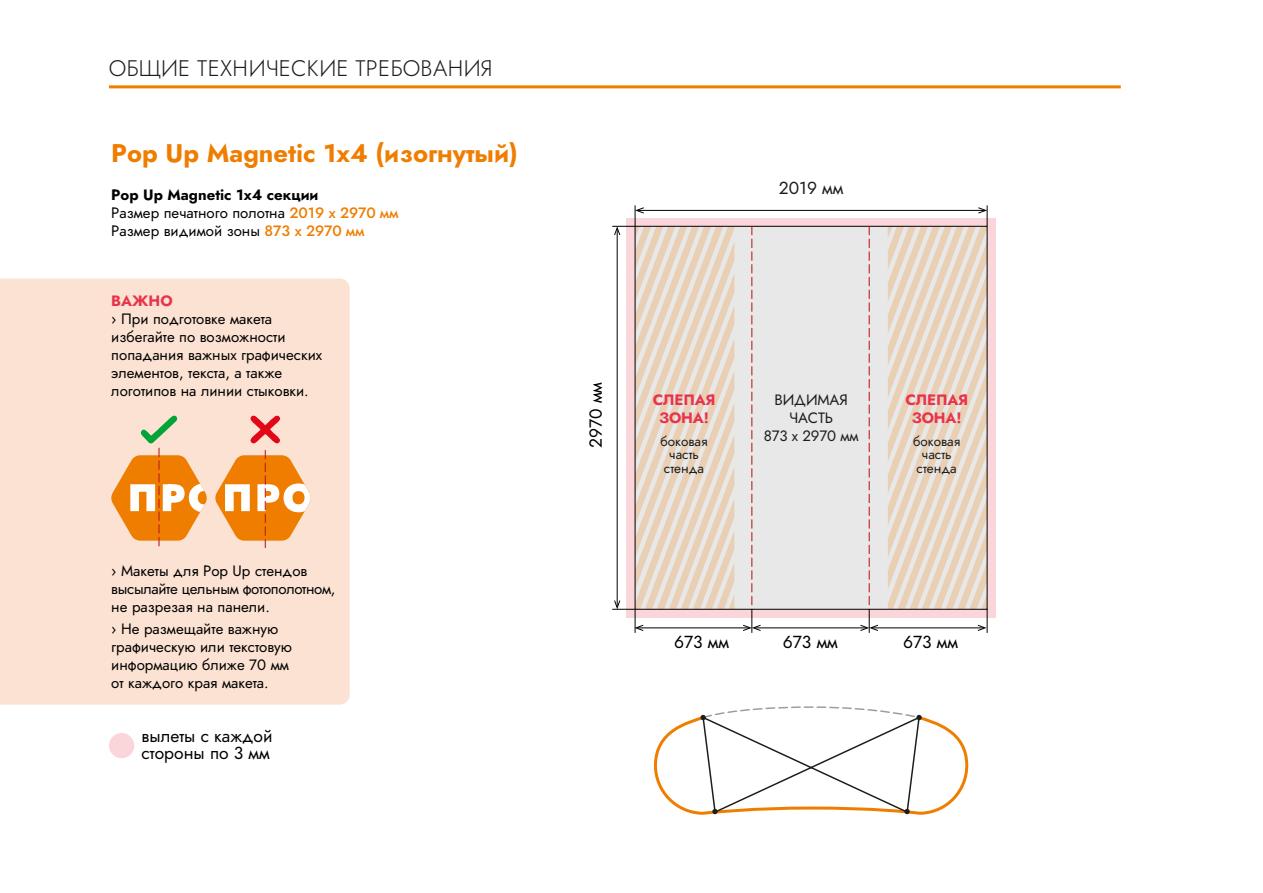
<style>
.page{position:relative;width:1263px;height:893px;background:#fff}
.page>*{position:absolute;margin:0;border:0;box-sizing:border-box;transform-origin:0 0}
.t1{font:700 25.5px "Jost";color:#ef7d00}
.t2{font:300 22.5px "Jost";color:#1d1d1b}
.t3{font:17.4px/16.5px "Jost";color:#000}
.t4{font:17.4px "Jost";color:#1d1d1b}
.t5{font:15px/18px "Jost";color:#000}
.t6{font:15px/18px "Jost";letter-spacing:-.01em;color:#1d1d1b;text-align:center}
.t7{font:700 15px/18px "Jost";letter-spacing:-.01em;color:#e7344c;text-align:center}
.t8{font:700 15px "Jost";color:#e7344b}
.t9{font:13.5px/13.5px "Jost";color:#1d1d1b;text-align:center}
.s1{font-weight:700}
.s2{font-weight:500;color:#ef7d00}
</style>
<div class="page">
<div style="left:627px;top:218px;width:369px;height:400px;background:#fad6db"></div>
<div style="left:635px;top:226px;width:352px;height:383px;background:#e8e8e8"></div>
<hr style="left:109px;top:85px;width:1012px;height:3px;background:#ef7d00">
<hr style="left:637px;top:627px;width:112px;height:1px;background:#000">
<hr style="left:755px;top:627px;width:111px;height:1px;background:#000">
<svg style="left:743px;top:226px;width:18px;height:407px"></svg>
<hr style="left:872px;top:627px;width:112px;height:1px;background:#000">
<svg style="left:860px;top:226px;width:18px;height:407px"></svg>
<svg style="left:654px;top:706px;width:315px;height:109px"></svg>
<hr style="left:638px;top:210px;width:346px;height:1px;background:#000">
<svg style="left:612px;top:205px;width:122px;height:428px"></svg>
<svg style="left:888px;top:205px;width:100px;height:428px"></svg>
<div style="left:0;top:279px;width:350px;height:426px;background:#fbe2d2"></div>
<svg style="left:111px;top:415px;width:96px;height:133px;background:#f0b97e"></svg>
<svg style="left:215px;top:413px;width:96px;height:135px;background:#f6b781"></svg>
<div style="left:109px;top:733px;width:25px;height:25px;background:#fad6db;border-radius:50%"></div>
<h2 class="t2" style="left:109px;top:53px;width:385px">ОБЩИЕ ТЕХНИЧЕСКИЕ ТРЕБОВАНИЯ</h2>
<h1 class="t1" style="left:111px;top:136px;width:408px">Pop Up Magnetic 1х4 (изогнутый)</h1>
<p class="t5" style="left:111px;top:186px;width:289px"><span class="s1">Pop Up Magnetic 1х4 секции<br></span>Размер печатного полотна <span class="s2">2019 x 2970 мм<br></span>Размер видимой зоны <span class="s2">873 x 2970 мм</span></p>
<p class="t8" style="left:111px;top:290px;width:63px">ВАЖНО</p>
<p class="t5" style="left:111px;top:309px;width:212px">› При подготовке макета избегайте по возможности попадания важных графических элементов, текста, а также логотипов на линии стыковки.</p>
<p class="t5" style="left:111px;top:561px;width:226px">› Макеты для Pop Uр стендов высылайте цельным фотополотном, не разрезая на панели.</p>
<p class="t5" style="left:111px;top:620px;width:182px">› Не размещайте важную графическую или текстовую информацию ближе 70 мм от каждого края макета.</p>
<p class="t3" style="left:142px;top:728px;width:132px">вылеты с каждой стороны по 3 мм</p>
<p class="t4" style="left:779px;top:176px;width:66px">2019 мм</p>
<p class="t3" style="left:588px;top:448px;width:67px;rotate:-90deg">2970 мм</p>
<p class="t6" style="left:764px;top:391px;width:96px">ВИДИМАЯ<br>ЧАСТЬ<br>873 х 2970 мм</p>
<p class="t7" style="left:653px;top:391px;width:64px">СЛЕПАЯ<br>ЗОНА!</p>
<p class="t9" style="left:660px;top:434px;width:49px">боковая часть стенда</p>
<p class="t7" style="left:905px;top:391px;width:64px">СЛЕПАЯ<br>ЗОНА!</p>
<p class="t9" style="left:913px;top:434px;width:49px">боковая часть стенда</p>
<p class="t3" style="left:674px;top:634px;width:57px">673 мм</p>
<p class="t3" style="left:783px;top:634px;width:57px">673 мм</p>
<p class="t3" style="left:903px;top:634px;width:57px">673 мм</p>
</div>
